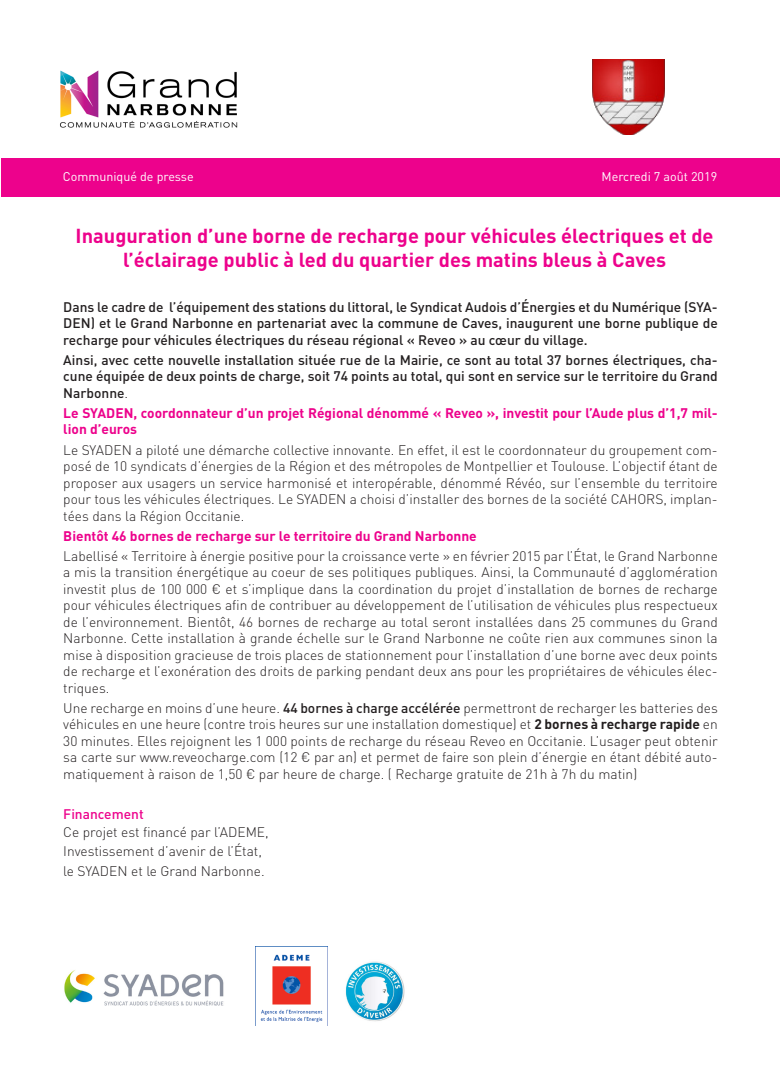
<style>
.page{position:relative;width:780px;height:1088px;background:#fff}
.page>*{position:absolute;margin:0;border:0;box-sizing:border-box;transform-origin:0 0}
.t1{font:700 20px/24px "DIN Pro";color:#ed028c;text-align:center}
.t2{font:300 13.75px/16.5px "DIN Pro";color:#231f20;text-align:justify}
.t3{font:500 13.75px/16.5px "DIN Pro";color:#231f20;text-align:justify}
.t4{font:700 13.75px/16.5px "DIN Pro";color:#ed028c}
.t5{font:500 13.75px "DIN Pro";color:#ed028c}
.t6{font:12.5px "DIN Pro";color:#fff}
.s1{font-weight:300}
.s2{font-weight:500}
.s3{font-weight:700}
</style>
<div class="page">
<div style="left:2px;top:158px;width:778px;height:39px;background:#ed028c"></div>
<img style="left:60px;top:70px;width:178px;height:58px">
<img style="left:64px;top:970px;width:160px;height:36px">
<img style="left:345px;top:961px;width:60px;height:60px">
<img style="left:255px;top:946px;width:72px;height:79px">
<img style="left:593px;top:60px;width:71px;height:74px">
<p class="t6" style="left:63px;top:168px;width:132px">Communiqué de presse</p>
<p class="t6" style="left:601px;top:168px;width:117px">Mercredi 7 août 2019</p>
<p class="t1" style="left:76px;top:223px;width:639px">Inauguration d’une borne de recharge pour véhicules électriques et de l’éclairage public à led du quartier des matins bleus à Caves</p>
<p class="t3" style="left:63px;top:298px;width:656px">Dans le cadre de l’équipement des stations du littoral, le Syndicat Audois d’Énergies et du Numérique (SYA-DEN) et le Grand Narbonne en partenariat avec la commune de Caves, inaugurent une borne publique de recharge pour véhicules électriques du réseau régional « Reveo » au cœur du village.</p>
<p class="t3" style="left:63px;top:351px;width:656px">Ainsi, avec cette nouvelle installation située rue de la Mairie, ce sont au total 37 bornes électriques, cha&shy;cune équipée de deux points de charge, soit 74 points au total, qui sont en service sur le territoire du Grand Narbonne<span class="s1">.</span></p>
<p class="t4" style="left:63px;top:404px;width:656px">Le SYADEN, coordonnateur d’un projet Régional dénommé « Reveo », investit pour l’Aude plus d’1,7 mil&shy;lion d’euros</p>
<p class="t2" style="left:63px;top:441px;width:656px">Le SYADEN a piloté une démarche collective innovante. En effet, il est le coordonnateur du groupement com&shy;posé de 10 syndicats d’énergies de la Région et des métropoles de Montpellier et Toulouse. L’objectif étant de proposer aux usagers un service harmonisé et interopérable, dénommé Révéo, sur l’ensemble du territoire pour tous les véhicules électriques. Le SYADEN a choisi d’installer des bornes de la société CAHORS, implan&shy;tées dans la Région Occitanie.</p>
<p class="t4" style="left:63px;top:527px;width:415px">Bientôt 46 bornes de recharge sur le territoire du Grand Narbonne</p>
<p class="t2" style="left:63px;top:547px;width:656px">Labellisé « Territoire à énergie positive pour la croissance verte » en février 2015 par l’État, le Grand Narbonne a mis la transition énergétique au coeur de ses politiques publiques. Ainsi, la Communauté d’agglomération investit plus de 100 000 € et s’implique dans la coordination du projet d’installation de bornes de recharge pour véhicules électriques afin de contribuer au développement de l’utilisation de véhicules plus respectueux de l’environnement. Bientôt, 46 bornes de recharge au total seront installées dans 25 communes du Grand Narbonne. Cette installation à grande échelle sur le Grand Narbonne ne coûte rien aux communes sinon la mise à disposition gracieuse de trois places de stationnement pour l’installation d’une borne avec deux points de recharge et l’exonération des droits de parking pendant deux ans pour les propriétaires de véhicules élec&shy;triques.</p>
<p class="t2" style="left:63px;top:699px;width:656px">Une recharge en moins d’une heure. <span class="s2">44 bornes à charge accélérée</span> permettront de recharger les batteries des véhicules en une heure (contre trois heures sur une installation domestique) et <span class="s3">2 bornes à recharge rapide</span> en 30 minutes. Elles rejoignent les 1 000 points de recharge du réseau Reveo en Occitanie. L’usager peut obtenir sa carte sur www.reveocharge.com (12 € par an) et permet de faire son plein d’énergie en étant débité auto&shy;matiquement à raison de 1,50 € par heure de charge. ( Recharge gratuite de 21h à 7h du matin)</p>
<p class="t5" style="left:63px;top:804px;width:82px">Financement</p>
<p class="t2" style="left:63px;top:823px;width:207px">Ce projet est financé par l’ADEME,</p>
<p class="t2" style="left:63px;top:842px;width:200px">Investissement d’avenir de l’État,</p>
<p class="t2" style="left:63px;top:862px;width:203px">le SYADEN et le Grand Narbonne.</p>
</div>
